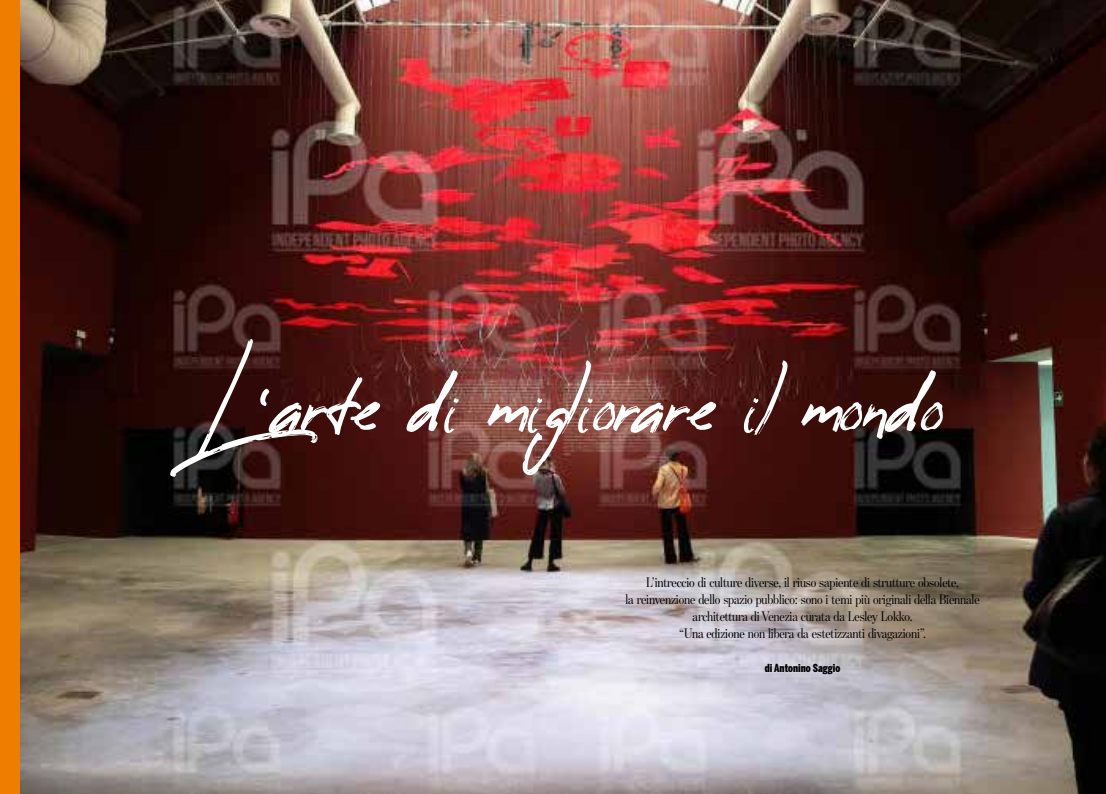
<style>
.page{position:relative;width:1106px;height:794px;background:#fff}
.page>*{position:absolute;margin:0;border:0;box-sizing:border-box;transform-origin:0 0}
.t1{font:65.1px "Reey";letter-spacing:-.02em;color:#fff}
.t2{font:14px/17px "Benton Mod Disp Cond";letter-spacing:-.01em;color:#000;text-align:center}
.t3{font:900 11px "Benton Sans Comp";color:#000}
</style>
<div class="page">
<img style="left:20px;top:0;width:1086px;height:794px">
<div style="left:0;top:0;width:20px;height:794px;background:#ef7d00"></div>
<h1 class="t1" style="left:198px;top:373px;width:746px">L’arte di migliorare il mondo</h1>
<p class="t2" style="left:625px;top:573px;width:355px">L’intreccio di culture diverse, il riuso sapiente di strutture obsolete,<br>la reinvenzione dello spazio pubblico: sono i temi più originali della Biennale architettura di Venezia curata da Lesley Lokko.<br>“Una edizione non libera da estetizzanti divagazioni”.</p>
<p class="t3" style="left:765px;top:661px;width:77px">di Antonino Saggio</p>
</div>
